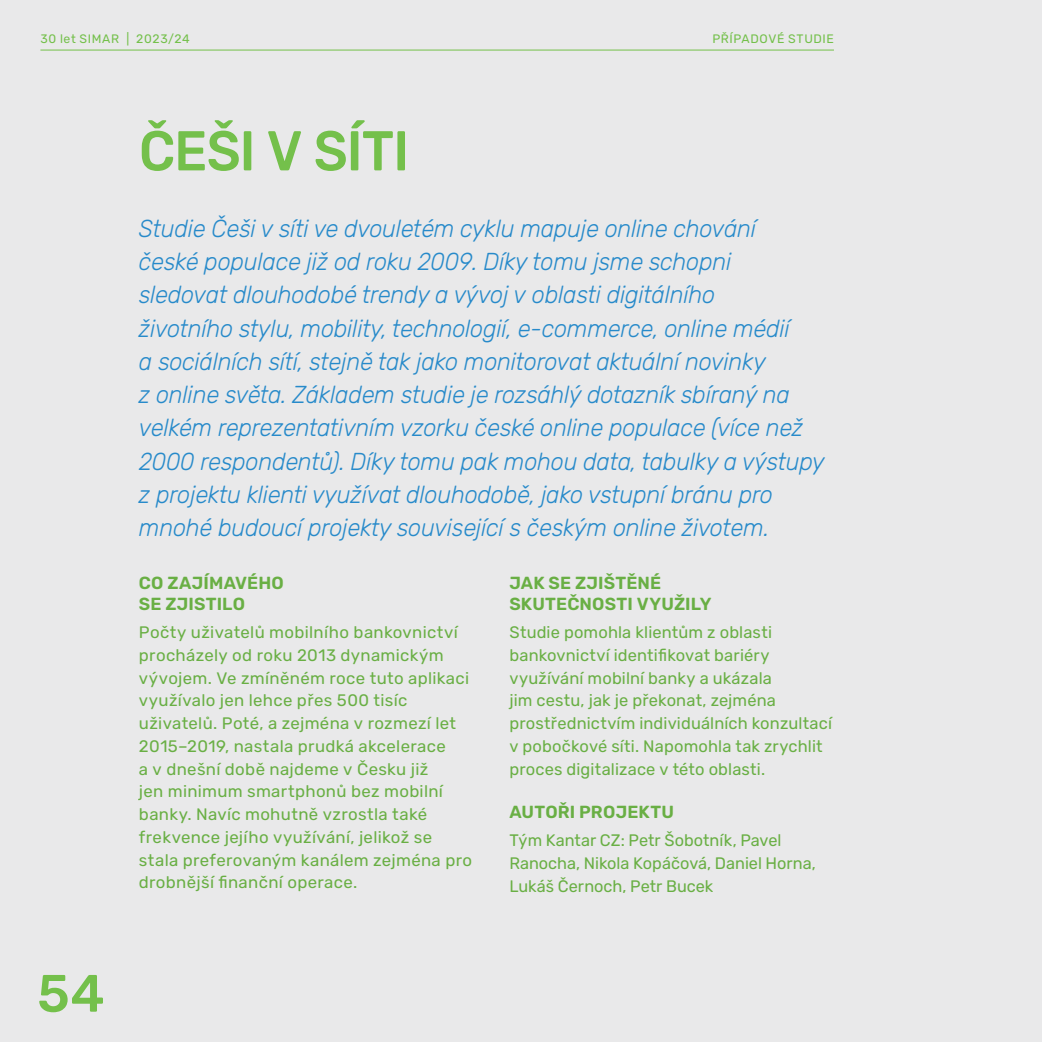
<style>
.page{position:relative;width:1042px;height:1042px;background:#e9e9ea}
.page>*{position:absolute;margin:0;border:0;box-sizing:border-box;transform-origin:0 0}
.t1{font:500 56px "Rubik";letter-spacing:-.015em;color:#74c04b;scale:.95 1}
.t2{font:500 52.5px "Rubik";color:#74c04b}
.t3{font:italic 300 24.5px/33.2px "Rubik";letter-spacing:-.01em;color:#278aca;scale:.96 1}
.t4{font:600 17.5px/21px "Rubik";letter-spacing:.01em;color:#74c04b}
.t5{font:16.62px/22.8px "Rubik";letter-spacing:.015em;color:#74c04b}
.t6{font:12.25px "Rubik";letter-spacing:.05em;color:#74c04b}
</style>
<div class="page">
<hr style="left:40px;top:50px;width:794px;height:1px;background:#74c04b">
<p class="t6" style="left:40px;top:32px;width:151px">30 let SIMAR | 2023/24</p>
<p class="t6" style="left:712px;top:32px;width:123px">PŘÍPADOVÉ STUDIE</p>
<h1 class="t1" style="left:139px;top:119px;width:286px">ČEŠI V SÍTI</h1>
<h2 class="t2" style="left:37px;top:963px;width:69px">54</h2>
<h1 class="t3" style="left:139px;top:212px;width:716px">Studie Češi v síti ve dvouletém cyklu mapuje online chování<br>české populace již od roku 2009. Díky tomu jsme schopni sledovat dlouhodobé trendy a vývoj v oblasti digitálního<br>životního stylu, mobility, technologií, e-commerce, online médií<br>a sociálních sítí, stejně tak jako monitorovat aktuální novinky<br>z online světa. Základem studie je rozsáhlý dotazník sbíraný na velkém reprezentativním vzorku české online populace (více než 2000 respondentů). Díky tomu pak mohou data, tabulky a výstupy z projektu klienti využívat dlouhodobě, jako vstupní bránu pro mnohé budoucí projekty související s českým online životem.</h1>
<p class="t4" style="left:139px;top:573px;width:146px">CO ZAJÍMAVÉHO<br>SE ZJISTILO</p>
<p class="t5" style="left:139px;top:621px;width:335px">Počty uživatelů mobilního bankovnictví procházely od roku 2013 dynamickým vývojem. Ve zmíněném roce tuto aplikaci využívalo jen lehce přes 500 tisíc uživatelů. Poté, a zejména v rozmezí let 2015–2019, nastala prudká akcelerace<br>a v dnešní době najdeme v Česku již<br>jen minimum smartphonů bez mobilní banky. Navíc mohutně vzrostla také frekvence jejího využívání, jelikož se stala preferovaným kanálem zejména pro drobnější finanční operace.</p>
<p class="t4" style="left:509px;top:573px;width:204px">JAK SE ZJIŠTĚNÉ<br>SKUTEČNOSTI VYUŽILY</p>
<p class="t5" style="left:509px;top:621px;width:324px">Studie pomohla klientům z oblasti bankovnictví identifikovat bariéry využívání mobilní banky a ukázala<br>jim cestu, jak je překonat, zejména prostřednictvím individuálních konzultací v pobočkové síti. Napomohla tak zrychlit proces digitalizace v této oblasti.</p>
<p class="t4" style="left:509px;top:802px;width:166px">AUTOŘI PROJEKTU</p>
<p class="t5" style="left:509px;top:829px;width:308px">Tým Kantar CZ: Petr Šobotník, Pavel<br>Ranocha, Nikola Kopáčová, Daniel Horna,<br>Lukáš Černoch, Petr Bucek</p>
</div>
